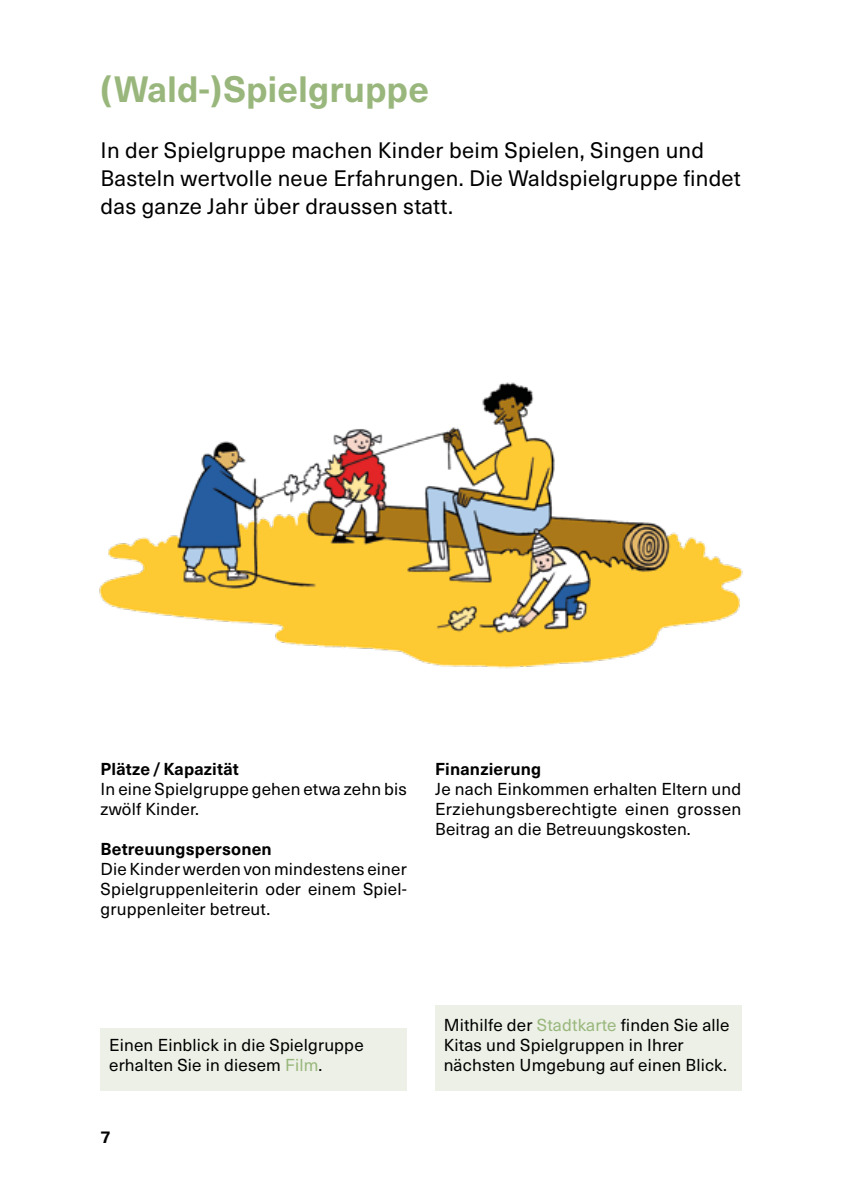
<style>
.page{position:relative;width:842px;height:1191px;background:#fff}
.page>*{position:absolute;margin:0;border:0;box-sizing:border-box;transform-origin:0 0}
.t1{font:700 36px "Neue Haas Unica Pro";color:#99b77c}
.t2{font:22px/28px "Neue Haas Unica Pro";letter-spacing:.01em;color:#000}
.t3{font:17px/20px "Neue Haas Unica Pro";letter-spacing:.01em;color:#000}
.t4{font:700 17px "Neue Haas Unica Pro";letter-spacing:.01em;color:#000}
.s1{color:#99b77c}
</style>
<div class="page">
<img style="left:99px;top:382px;width:644px;height:287px">
<div style="left:435px;top:1005px;width:306px;height:85px;background:#ecf0e6"></div>
<div style="left:101px;top:1028px;width:306px;height:62px;background:#ecf0e6"></div>
<h1 class="t1" style="left:101px;top:67px;width:330px">(Wald-)Spielgruppe</h1>
<p class="t2" style="left:101px;top:137px;width:642px">In der Spielgruppe machen Kinder beim Spielen, Singen und<br>Basteln wertvolle neue Erfahrungen. Die Waldspielgruppe findet das ganze Jahr über draussen statt.</p>
<p class="t4" style="left:101px;top:758px;width:140px">Plätze /Kapazität</p>
<p class="t3" style="left:101px;top:778px;width:308px">In eine Spielgruppe gehen etwa zehn bis zwölf Kinder.</p>
<p class="t4" style="left:101px;top:838px;width:173px">Betreuungspersonen</p>
<p class="t3" style="left:101px;top:858px;width:308px;text-align:justify">Die Kinder werden von mindestens einer Spielgruppenleiterin oder einem Spiel&shy;gruppenleiter betreut.</p>
<p class="t4" style="left:435px;top:758px;width:107px">Finanzierung</p>
<p class="t3" style="left:435px;top:779px;width:308px;text-align:justify">Je nach Einkommen erhalten Eltern und Erziehungsberechtigte einen grossen Beitrag an die Betreuungskosten.</p>
<p class="t3" style="left:109px;top:1035px;width:256px">Einen Einblick in die Spielgruppe erhalten Sie in diesem <span class="s1">Film</span>.</p>
<p class="t4" style="left:101px;top:1126px;width:12px">7</p>
<p class="t3" style="left:444px;top:1015px;width:287px">Mithilfe der <span class="s1">Stadtkarte</span> finden Sie alle<br>Kitas und Spielgruppen in Ihrer nächsten Umgebung auf einen Blick.</p>
</div>
